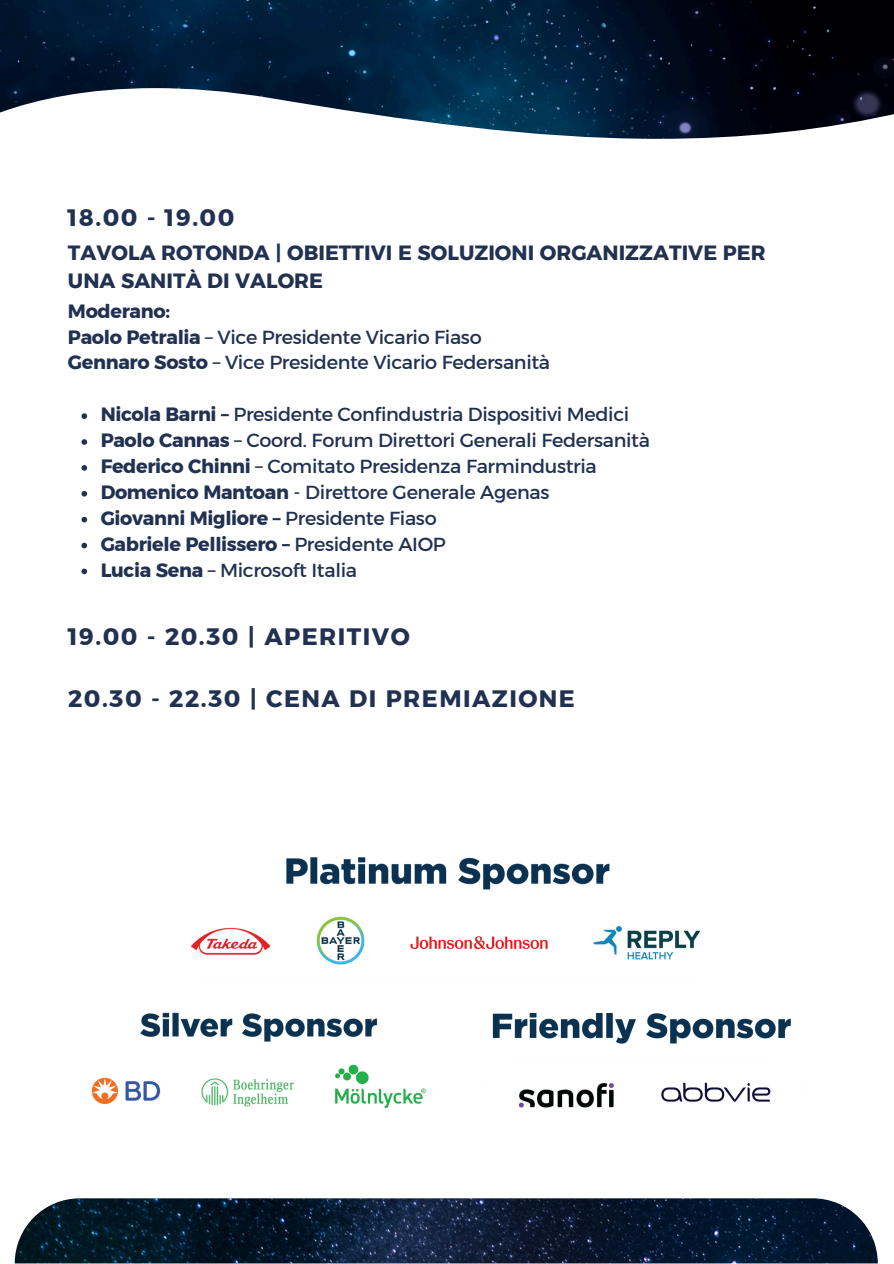
<style>
.page{position:relative;width:894px;height:1264px;background:#fff}
.page>*{position:absolute;margin:0;border:0;box-sizing:border-box;transform-origin:0 0}
.t1{font:23.7px "Kief Montaser Bold";letter-spacing:.06em;color:#213151}
.t2{font:20.55px/28.2px "Kief Montaser Bold";color:#213151}
.t3{font:19.2px "Kief Montaser Regular";letter-spacing:-.02em;color:#213151}
.t4{font:19.2px "Kief Montaser Bold";letter-spacing:-.02em;color:#213151}
.s1{font-family:"Kief Montaser Bold"}
.s2{font-family:"Kief Montaser Regular"}
</style>
<div class="page">
<img style="left:15px;top:1198px;width:862px;height:65px">
<img style="left:0;top:0;width:893px;height:139px">
<img style="left:191px;top:857px;width:510px;height:108px">
<img style="left:91px;top:1012px;width:335px;height:95px">
<img style="left:492px;top:1013px;width:299px;height:94px">
<svg style="left:81px;top:413px;width:6px;height:6px"></svg>
<svg style="left:81px;top:439px;width:6px;height:6px"></svg>
<svg style="left:81px;top:465px;width:6px;height:5px"></svg>
<svg style="left:81px;top:491px;width:6px;height:5px"></svg>
<svg style="left:81px;top:517px;width:6px;height:5px"></svg>
<svg style="left:81px;top:542px;width:6px;height:6px"></svg>
<svg style="left:81px;top:568px;width:6px;height:6px"></svg>
<p class="t1" style="left:68px;top:203px;width:168px">18.00 - 19.00</p>
<p class="t2" style="left:68px;top:238px;width:699px">TAVOLA ROTONDA | OBIETTIVI E SOLUZIONI ORGANIZZATIVE PER<br>UNA SANITÀ DI VALORE</p>
<p class="t4" style="left:68px;top:299px;width:104px">Moderano:</p>
<p class="t3" style="left:68px;top:325px;width:415px"><span class="s1">Paolo Petralia</span> – Vice Presidente Vicario Fiaso</p>
<p class="t3" style="left:68px;top:351px;width:483px"><span class="s1">Gennaro Sosto</span> – Vice Presidente Vicario Federsanità</p>
<p class="t3" style="left:101px;top:402px;width:530px"><span class="s1">Nicola Barni –</span> Presidente Confindustria Dispositivi Medici</p>
<p class="t3" style="left:101px;top:428px;width:550px"><span class="s1">Paolo Cannas</span> – Coord. Forum Direttori Generali Federsanità</p>
<p class="t3" style="left:101px;top:454px;width:497px"><span class="s1">Federico Chinni</span> – Comitato Presidenza Farmindustria</p>
<p class="t3" style="left:101px;top:480px;width:450px"><span class="s1">Domenico Mantoan</span> - Direttore Generale Agenas</p>
<p class="t4" style="left:101px;top:506px;width:337px">Giovanni Migliore – <span class="s2">Presidente Fiaso</span></p>
<h1 class="t4" style="left:101px;top:532px;width:346px">Gabriele Pellissero – <span class="s2">Presidente AIOP</span></h1>
<h1 class="t3" style="left:101px;top:558px;width:258px"><span class="s1">Lucia Sena</span> – Microsoft Italia</h1>
<p class="t1" style="left:68px;top:622px;width:343px">19.00 - 20.30 | APERITIVO</p>
<p class="t1" style="left:68px;top:683px;width:508px">20.30 - 22.30 | CENA DI PREMIAZIONE</p>
</div>
